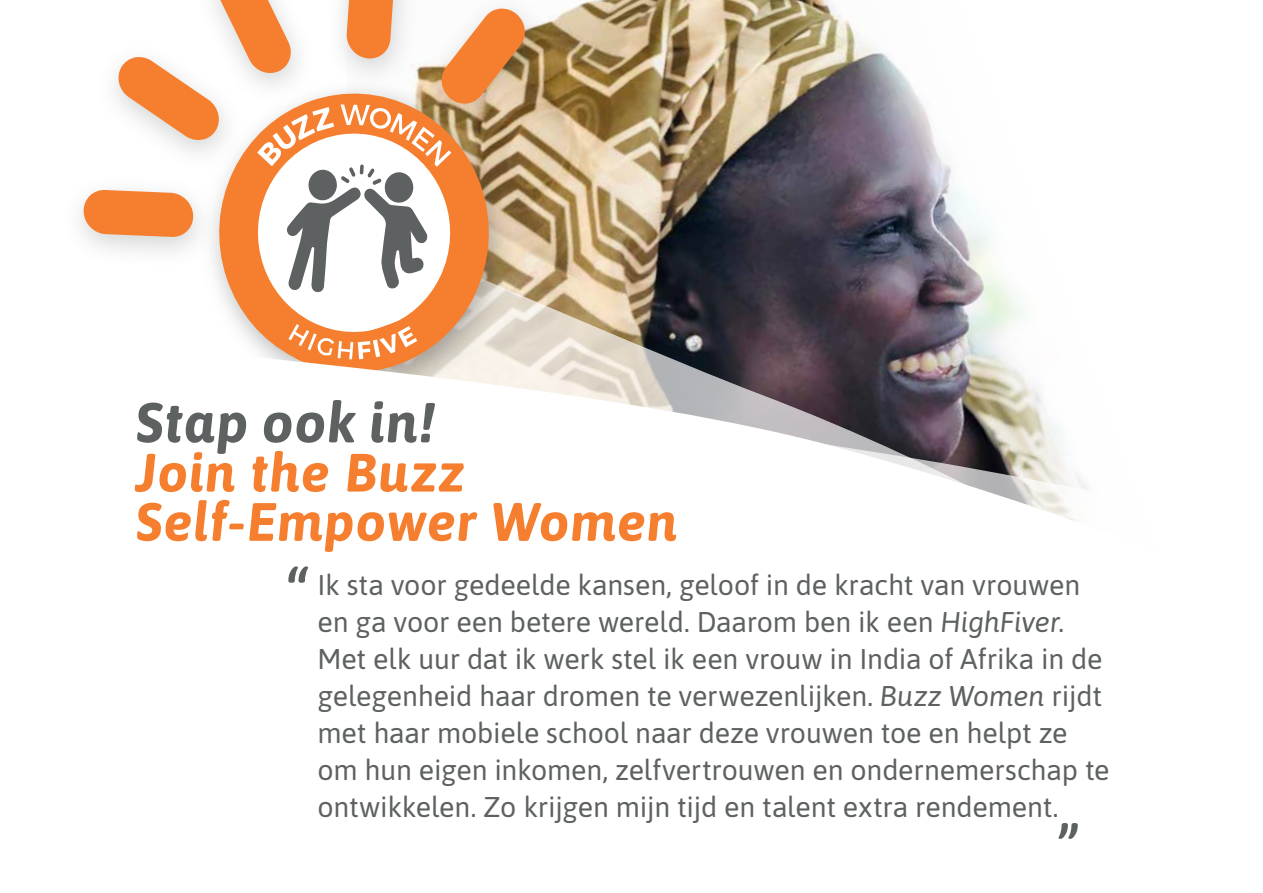
<style>
.page{position:relative;width:1263px;height:893px;background:#fff}
.page>*{position:absolute;margin:0;border:0;box-sizing:border-box;transform-origin:0 0}
.t1{font:73.05px "Asap";color:#5e6161}
.t2{font:italic 700 56.1px "Asap";letter-spacing:.015em;color:#5e6161}
.t3{font:italic 700 53.85px/49.2px "Asap";letter-spacing:.015em;color:#f57f2f}
.t4{font:28.5px/37px "Asap";letter-spacing:-.005em;color:#5e6161}
.s1{font-style:italic}
</style>
<div class="page">
<img style="left:550px;top:0;width:341px;height:56px">
<img style="left:550px;top:56px;width:473px;height:281px">
<div style="left:62px;top:0;width:488px;height:404px;background:#5e6161;opacity:.27"></div>
<svg style="left:215px;top:293px;width:278px;height:44px"></svg>
<svg style="left:288px;top:324px;width:129px;height:13px"></svg>
<svg style="left:83px;top:0;width:445px;height:293px"></svg>
<svg style="left:62px;top:337px;width:1028px;height:185px"></svg>
<svg style="left:1058px;top:823px;width:20px;height:16px"></svg>
<h2 class="t2" style="left:136px;top:384px;width:301px">Stap ook in!</h2>
<h3 class="t3" style="left:136px;top:445px;width:543px">Join the Buzz<br>Self-Empower Women</h3>
<h1 class="t1" style="left:285px;top:544px;width:27px">“</h1>
<p class="t4" style="left:317px;top:565px;width:794px">Ik sta voor gedeelde kansen, geloof in de kracht van vrouwen en ga voor een betere wereld. Daarom ben ik een <span class="s1">HighFiver</span>.<br>Met elk uur dat ik werk stel ik een vrouw in India of Afrika in de gelegenheid haar dromen te verwezenlijken. <span class="s1">Buzz Women</span> rijdt met haar mobiele school naar deze vrouwen toe en helpt ze om hun eigen inkomen, zelfvertrouwen en ondernemerschap te ontwikkelen. Zo krijgen mijn tijd en talent extra rendement.</p>
</div>
